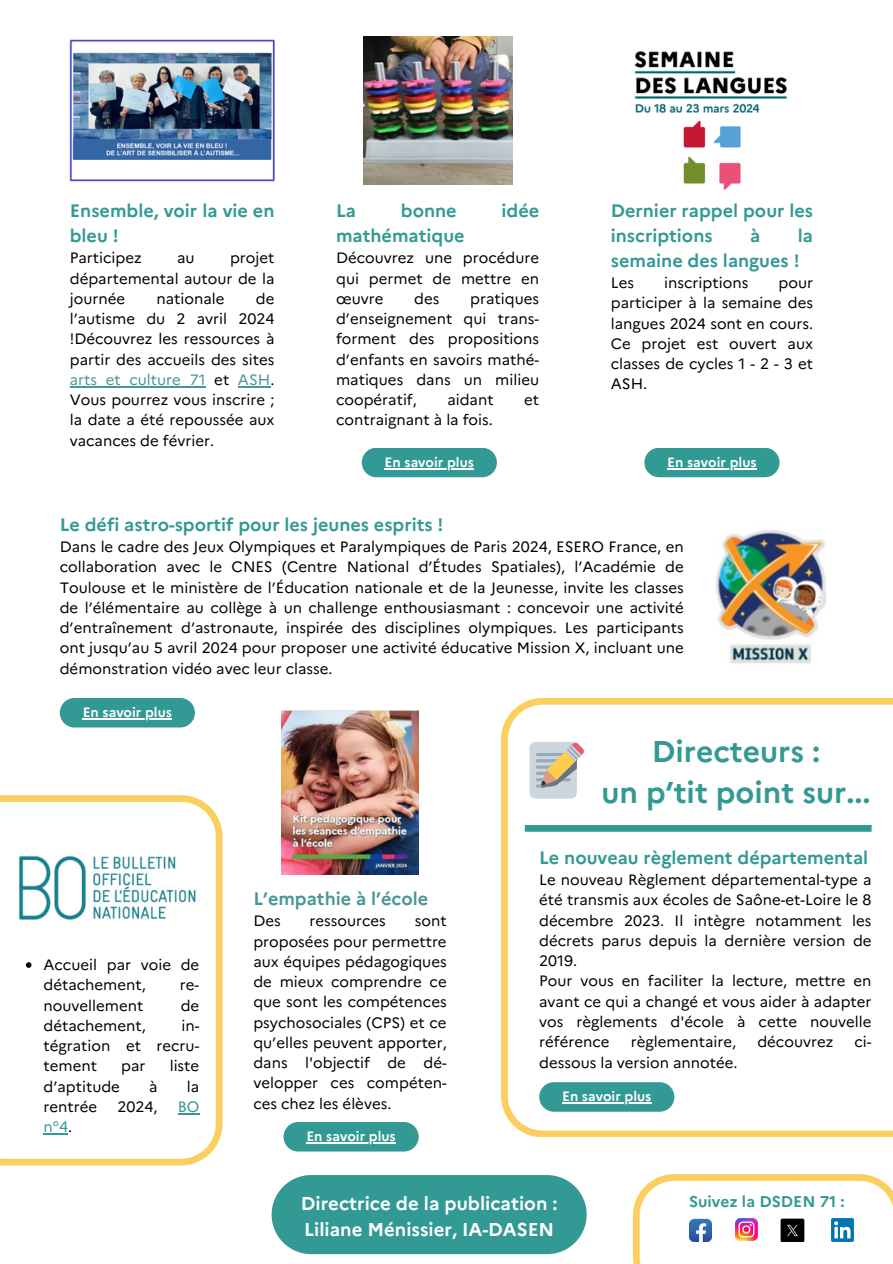
<style>
.page{position:relative;width:893px;height:1264px;background:#fff}
.page>*{position:absolute;margin:0;border:0;box-sizing:border-box;transform-origin:0 0}
.t1{font:700 30px/41.7px "Marianne";color:#339994;text-align:center}
.t2{font:700 18.6px/25.8px "Marianne";color:#fff}
.t3{font:700 18px/24.8px "Marianne";color:#339994}
.t4{font:700 18px "Marianne";color:#469795}
.t5{font:700 15.6px "Marianne";color:#339994}
.t6{font:15px/20.2px "Marianne";color:#000;text-align:justify}
.t7{font:15px "Marianne";color:#339994}
.t8{font:700 13.5px "Marianne";color:#fff}
.s1{color:#469795}
.s2{color:#000}
</style>
<div class="page">
<svg style="left:0;top:795px;width:222px;height:370px"></svg>
<svg style="left:633px;top:1174px;width:259px;height:89px"></svg>
<div style="left:283px;top:1121px;width:135px;height:30px;background:#339994;border-radius:15px"></div>
<hr style="left:306px;top:1142px;width:90px;height:1px;background:#fff">
<svg style="left:501px;top:698px;width:391px;height:438px"></svg>
<div style="left:539px;top:1082px;width:135px;height:29px;background:#339994;border-radius:15px"></div>
<hr style="left:562px;top:1102px;width:89px;height:1px;background:#fff">
<div style="left:524px;top:825px;width:347px;height:6px;background:#339994"></div>
<img style="left:831px;top:1218px;width:22px;height:22px">
<img style="left:780px;top:1218px;width:24px;height:22px">
<img style="left:13px;top:845px;width:195px;height:84px">
<img style="left:689px;top:1218px;width:22px;height:22px">
<img style="left:735px;top:1218px;width:22px;height:22px">
<div style="left:60px;top:698px;width:135px;height:29px;background:#339994;border-radius:15px"></div>
<hr style="left:83px;top:718px;width:89px;height:1px;background:#fff">
<div style="left:362px;top:448px;width:135px;height:29px;background:#339994;border-radius:15px"></div>
<hr style="left:384px;top:468px;width:90px;height:1px;background:#fff">
<div style="left:644px;top:448px;width:135px;height:29px;background:#339994;border-radius:15px"></div>
<hr style="left:667px;top:468px;width:89px;height:1px;background:#fff">
<img style="left:634px;top:51px;width:153px;height:63px">
<img style="left:683px;top:120px;width:58px;height:70px">
<img style="left:716px;top:530px;width:111px;height:134px">
<img style="left:281px;top:710px;width:137px;height:164px">
<img style="left:363px;top:37px;width:149px;height:147px">
<hr style="left:70px;top:386px;width:135px;height:1px;background:#469795">
<hr style="left:238px;top:386px;width:32px;height:1px;background:#469795">
<div style="left:271px;top:1175px;width:315px;height:79px;background:#339994"></div>
<svg style="left:26px;top:962px;width:6px;height:5px"></svg>
<svg style="left:178px;top:1113px;width:21px;height:1px"></svg>
<svg style="left:43px;top:1133px;width:25px;height:1px"></svg>
<img style="left:70px;top:40px;width:205px;height:141px">
<svg style="left:529px;top:741px;width:55px;height:57px"></svg>
<p class="t3" style="left:70px;top:197px;width:206px">Ensemble, voir la vie en bleu !</p>
<p class="t6" style="left:70px;top:247px;width:73px">Participez</p>
<p class="t6" style="left:177px;top:247px;width:19px">au</p>
<p class="t6" style="left:70px;top:247px;width:206px;text-indent:160px">projet départemental autour de la journée</p>
<p class="t6" style="left:156px;top:287px;width:70px">nationale</p>
<p class="t6" style="left:70px;top:287px;width:206px;text-indent:186px">de l’autisme du 2 avril 2024 !Découvrez les ressources à partir des accueils des sites <span class="s1">arts et culture 71</span> et <span class="s1">ASH</span>.<br>Vous pourrez vous inscrire ; la date a été repoussée aux vacances de février.</p>
<h4 class="t3" style="left:336px;top:197px;width:21px">La</h4>
<h4 class="t3" style="left:401px;top:197px;width:57px">bonne</h4>
<h4 class="t3" style="left:501px;top:197px;width:39px">idée</h4>
<h4 class="t3" style="left:336px;top:222px;width:130px">mathématique</h4>
<h4 class="t6" style="left:336px;top:247px;width:204px">Découvrez une procédure qui permet de mettre en œuvre</h4>
<h4 class="t6" style="left:336px;top:287px;width:204px;text-indent:134px">pratiques d’enseignement qui trans&shy;forment des propositions d’enfants en savoirs mathé&shy;matiques dans un milieu coopératif,</h4>
<h4 class="t6" style="left:414px;top:287px;width:27px">des</h4>
<h4 class="t6" style="left:447px;top:388px;width:48px">aidant</h4>
<h4 class="t6" style="left:524px;top:388px;width:17px">et</h4>
<h4 class="t6" style="left:336px;top:409px;width:158px">contraignant à la fois.</h4>
<p class="t3" style="left:610px;top:197px;width:204px">Dernier rappel pour les inscriptions</p>
<p class="t3" style="left:610px;top:222px;width:204px;text-indent:187px">la semaine des langues !</p>
<p class="t6" style="left:610px;top:271px;width:25px">Les</p>
<p class="t6" style="left:664px;top:271px;width:85px">inscriptions</p>
<p class="t3" style="left:750px;top:222px;width:12px">à</p>
<p class="t6" style="left:610px;top:271px;width:204px;text-indent:168px">pour participer à la semaine des langues 2024 sont en cours.<br>Ce projet est ouvert aux classes de cycles 1 - 2 - 3 et ASH.</p>
<p class="t8" style="left:384px;top:451px;width:91px">En savoir plus</p>
<p class="t8" style="left:667px;top:451px;width:91px">En savoir plus</p>
<p class="t3" style="left:60px;top:510px;width:385px">Le défi astro-sportif pour les jeunes esprits !</p>
<p class="t6" style="left:60px;top:535px;width:625px">Dans le cadre des Jeux Olympiques et Paralympiques de Paris 2024, ESERO France, en collaboration avec le CNES (Centre National d’Études Spatiales), l’Académie de Toulouse et le ministère de l’Éducation nationale et de la Jeunesse, invite les classes de l’élémentaire au collège à un challenge enthousiasmant : concevoir une activité d’entraînement d’astronaute, inspirée des disciplines olympiques. Les participants ont jusqu’au 5 avril 2024 pour proposer une activité éducative Mission X, incluant une démonstration vidéo avec leur classe.</p>
<p class="t8" style="left:83px;top:701px;width:91px">En savoir plus</p>
<p class="t6" style="left:43px;top:953px;width:157px">Accueil par voie de détachement,</p>
<p class="t6" style="left:180px;top:973px;width:21px">re-</p>
<p class="t6" style="left:43px;top:993px;width:101px">nouvellement</p>
<p class="t6" style="left:181px;top:993px;width:20px">de</p>
<p class="t6" style="left:43px;top:1014px;width:104px">détachement,</p>
<p class="t6" style="left:43px;top:1014px;width:157px;text-indent:138px">in&shy;tégration et recru&shy;tement</p>
<p class="t6" style="left:121px;top:1054px;width:26px">par</p>
<p class="t6" style="left:170px;top:1054px;width:31px">liste</p>
<p class="t6" style="left:43px;top:1074px;width:78px">d’aptitude</p>
<p class="t6" style="left:149px;top:1074px;width:10px">à</p>
<p class="t6" style="left:187px;top:1074px;width:14px">la</p>
<p class="t6" style="left:43px;top:1095px;width:55px">rentrée</p>
<p class="t6" style="left:117px;top:1095px;width:42px">2024,</p>
<p class="t7" style="left:178px;top:1094px;width:23px">BO</p>
<p class="t7" style="left:43px;top:1115px;width:30px">n°4<span class="s2">.</span></p>
<h4 class="t4" style="left:253px;top:884px;width:176px">L’empathie à l’école</h4>
<h4 class="t6" style="left:253px;top:909px;width:29px">Des</h4>
<h4 class="t6" style="left:309px;top:909px;width:78px">ressources</h4>
<h4 class="t6" style="left:253px;top:909px;width:195px;text-indent:161px">sont proposées pour permettre aux équipes pédagogiques de mieux comprendre ce que sont les compétences psychosociales (CPS) et ce qu’elles peuvent apporter, dans l'objectif de dé&shy;velopper ces compéten&shy;ces chez les élèves.</h4>
<p class="t8" style="left:306px;top:1125px;width:91px">En savoir plus</p>
<h1 class="t1" style="left:601px;top:727px;width:271px">Directeurs :<br>un p’tit point sur...</h1>
<p class="t3" style="left:539px;top:843px;width:330px">Le nouveau règlement départemental</p>
<p class="t6" style="left:539px;top:868px;width:334px;text-align:left">Le nouveau Règlement départemental-type a été transmis aux écoles de Saône-et-Loire le 8 décembre 2023. Il intègre notamment les décrets parus depuis la dernière version de 2019.<br>Pour vous en faciliter la lecture, mettre en avant ce qui a changé et vous aider à adapter vos règlements d'école à cette nouvelle référence</p>
<p class="t6" style="left:630px;top:1030px;width:107px">règlementaire,</p>
<p class="t6" style="left:757px;top:1030px;width:77px">découvrez</p>
<p class="t6" style="left:854px;top:1030px;width:19px">ci-</p>
<p class="t6" style="left:539px;top:1050px;width:200px">dessous la version annotée.</p>
<p class="t8" style="left:562px;top:1086px;width:91px">En savoir plus</p>
<p class="t2" style="left:301px;top:1188px;width:258px">Directrice de la publication :<br>Liliane Ménissier, IA-DASEN</p>
<h4 class="t5" style="left:689px;top:1189px;width:157px">Suivez la DSDEN 71 :</h4>
</div>
